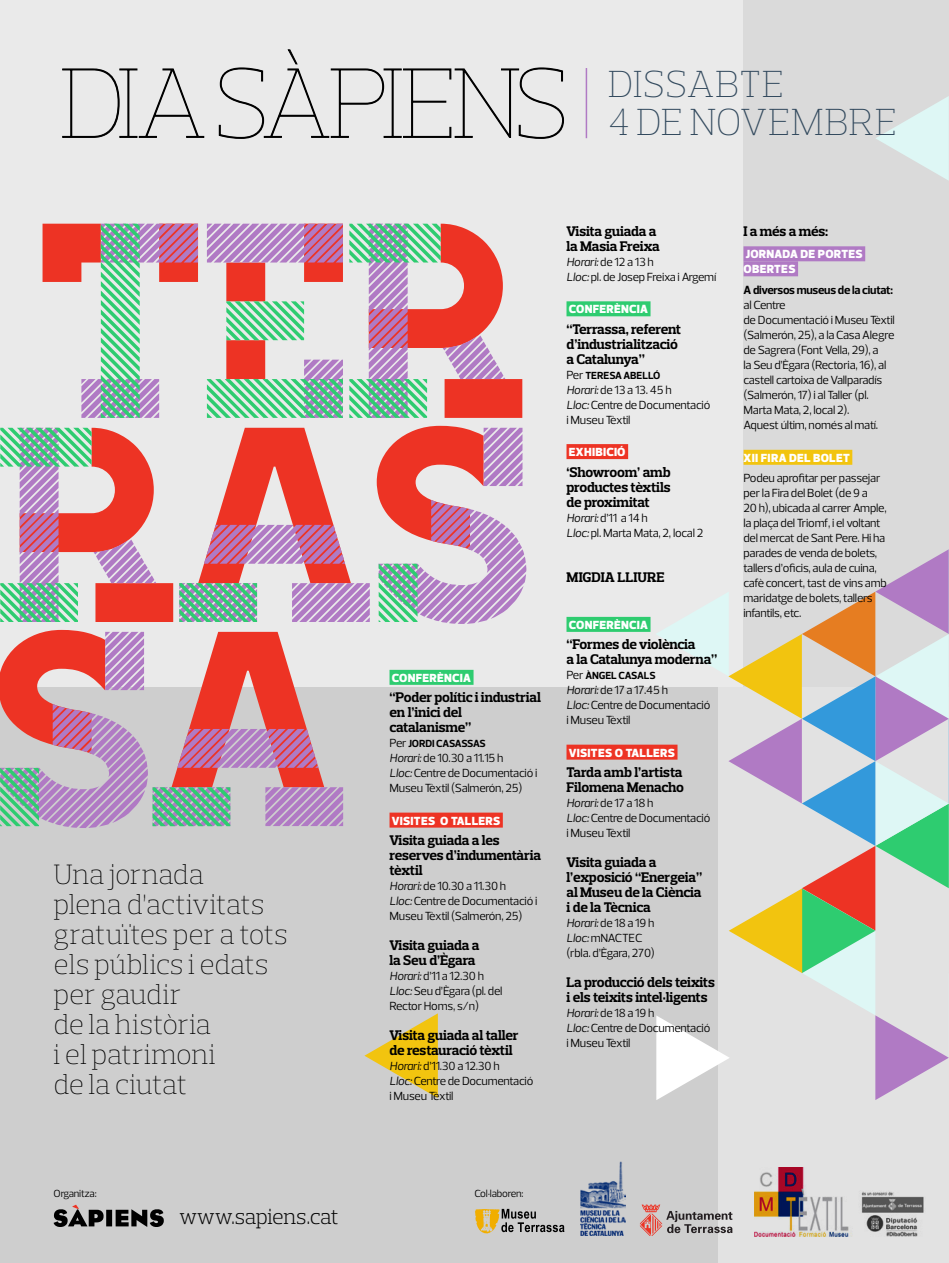
<style>
.page{position:relative;width:949px;height:1263px;background:#fff}
.page>*{position:absolute;margin:0;border:0;box-sizing:border-box;transform-origin:0 0}
.t1{font:200 38.4px/37.5px "Prelo Slab";color:#334a5e}
.t2{font:200 28.5px/30px "Prelo Slab";letter-spacing:-.01em;color:#000}
.t3{font:300 21.75px "Prelo Slab";letter-spacing:-.02em;color:#000}
.Activitat{font:700 14.25px/15px "Prelo Slab";letter-spacing:-.02em;color:#000}
.Activitat-2{font:700 14.25px "Prelo Slab";letter-spacing:.005em;color:#000}
.t4{font:12px/15px "Prelo";letter-spacing:-.02em;color:#000}
.t5{font:900 12px/15px "Prelo";letter-spacing:.025em;color:#fff}
.t6{font:700 10.5px "Prelo";letter-spacing:-.015em;color:#000}
.t7{font:10.5px "Prelo";letter-spacing:-.02em;color:#000}
.t8{font:700 10.5px "Prelo";letter-spacing:-.035em;color:#000}
.s1{font-weight:400;font-size:12px}
.s2{font-style:italic}
.s3{font-weight:700}
</style>
<div class="page">
<div style="left:0;top:579px;width:741px;height:684px;background:#cecece"></div>
<div style="left:718px;top:579px;width:230px;height:684px;background:#e2e2e2"></div>
<div style="left:718px;top:0;width:230px;height:687px;background:#dadada"></div>
<div style="left:0;top:0;width:741px;height:687px;background:#eaeaea"></div>
<svg style="left:62px;top:49px;width:502px;height:90px"></svg>
<svg style="left:54px;top:1205px;width:110px;height:22px"></svg>
<svg style="left:639px;top:1204px;width:93px;height:32px"></svg>
<img style="left:754px;top:1168px;width:170px;height:69px">
<img style="left:580px;top:1161px;width:45px;height:74px">
<svg style="left:501px;top:1209px;width:63px;height:23px"></svg>
<img style="left:475px;top:1209px;width:25px;height:25px">
<svg style="left:876px;top:97px;width:72px;height:83px"></svg>
<svg style="left:364px;top:1014px;width:73px;height:84px"></svg>
<svg style="left:655px;top:549px;width:294px;height:551px"></svg>
<div style="left:743px;top:246px;width:121px;height:15px;background:#b07ac4"></div>
<div style="left:743px;top:261px;width:54px;height:15px;background:#b07ac4"></div>
<div style="left:743px;top:450px;width:109px;height:15px;background:#f2c40f"></div>
<div style="left:566px;top:301px;width:84px;height:15px;background:#2ecc70"></div>
<div style="left:566px;top:444px;width:62px;height:15px;background:#ed3324"></div>
<div style="left:566px;top:617px;width:84px;height:15px;background:#2ecc70"></div>
<div style="left:566px;top:745px;width:111px;height:15px;background:#ed3324"></div>
<div style="left:389px;top:670px;width:84px;height:15px;background:#2ecc70"></div>
<div style="left:389px;top:813px;width:113px;height:15px;background:#ed3324"></div>
<svg style="left:43px;top:224px;width:479px;height:194px"></svg>
<svg style="left:0;top:632px;width:343px;height:196px"></svg>
<svg style="left:417px;top:428px;width:109px;height:196px"></svg>
<svg style="left:81px;top:224px;width:424px;height:194px"></svg>
<svg style="left:0;top:428px;width:417px;height:194px"></svg>
<svg style="left:101px;top:224px;width:339px;height:194px"></svg>
<svg style="left:0;top:768px;width:230px;height:58px"></svg>
<hr style="left:585px;top:68px;width:2px;height:70px;background:#b07ac4">
<p class="t1" style="left:608px;top:66px;width:290px">DISSABTE<br>4 DE NOVEMBRE</p>
<p class="t2" style="left:54px;top:859px;width:235px">Una jornada<br>plena d’activitats gratuïtes per a tots els públics i edats per gaudir<br>de la història<br>i el patrimoni<br>de la ciutat</p>
<p class="t5" style="left:392px;top:670px;width:81px">CONFERÈNCIA</p>
<p class="Activitat" style="left:389px;top:690px;width:153px">“Poder polític i industrial en l’inici del catalanisme”</p>
<p class="t8" style="left:389px;top:737px;width:98px"><span class="s1">Per</span> JORDI CASASSAS</p>
<p class="t4" style="left:389px;top:751px;width:115px"><span class="s2">Horari:</span> de 10.30 a 11.15 h</p>
<p class="t4" style="left:389px;top:766px;width:149px"><span class="s2">Lloc:</span> Centre de Documentació i<br>Museu Tèxtil (Salmerón, 25)</p>
<p class="t5" style="left:392px;top:813px;width:110px">VISITES O TALLERS</p>
<p class="Activitat" style="left:389px;top:833px;width:153px">Visita guiada a les reserves d’indumentària tèxtil</p>
<p class="t4" style="left:389px;top:879px;width:118px"><span class="s2">Horari:</span> de 10.30 a 11.30 h</p>
<p class="t4" style="left:389px;top:894px;width:149px"><span class="s2">Lloc:</span> Centre de Documentació i<br>Museu Tèxtil (Salmerón, 25)</p>
<p class="Activitat" style="left:389px;top:938px;width:91px">Visita guiada a la Seu d’Ègara</p>
<p class="t4" style="left:389px;top:969px;width:96px"><span class="s2">Horari:</span> d’11 a 12.30 h</p>
<p class="t4" style="left:389px;top:984px;width:114px"><span class="s2">Lloc:</span> Seu d’Ègara (pl. del<br>Rector Homs, s/n)</p>
<p class="Activitat" style="left:389px;top:1028px;width:130px">Visita guiada al taller de restauració tèxtil</p>
<p class="t4" style="left:389px;top:1059px;width:112px"><span class="s2">Horari:</span> d’11.30 a 12.30 h</p>
<p class="t4" style="left:389px;top:1074px;width:145px"><span class="s2">Lloc:</span> Centre de Documentació i Museu Tèxtil</p>
<p class="Activitat" style="left:566px;top:224px;width:95px">Visita guiada a la Masia Freixa</p>
<p class="t4" style="left:566px;top:255px;width:89px"><span class="s2">Horari:</span> de 12 a 13 h</p>
<p class="t4" style="left:566px;top:270px;width:151px"><span class="s2">Lloc:</span> pl. de Josep Freixa i Argemí</p>
<p class="t5" style="left:568px;top:302px;width:81px">CONFERÈNCIA</p>
<p class="Activitat" style="left:566px;top:321px;width:116px">“Terrassa, referent d’industrialització a Catalunya”</p>
<p class="t6" style="left:566px;top:369px;width:95px"><span class="s1">Per</span> TERESA ABELLÓ</p>
<p class="t4" style="left:566px;top:382px;width:107px"><span class="s2">Horari:</span> de 13 a 13. 45 h</p>
<p class="t4" style="left:566px;top:397px;width:145px"><span class="s2">Lloc:</span> Centre de Documentació i Museu Tèxtil</p>
<p class="t5" style="left:568px;top:445px;width:58px">EXHIBICIÓ</p>
<p class="Activitat" style="left:566px;top:464px;width:106px;text-align:justify">‘Showroom’ amb productes tèxtils de proximitat</p>
<p class="t4" style="left:566px;top:510px;width:83px"><span class="s2">Horari:</span> d’11 a 14 h</p>
<p class="t4" style="left:566px;top:525px;width:138px"><span class="s2">Lloc:</span> pl. Marta Mata, 2, local 2</p>
<p class="Activitat-2" style="left:566px;top:568px;width:100px">MIGDIA LLIURE</p>
<p class="t5" style="left:568px;top:617px;width:81px">CONFERÈNCIA</p>
<p class="Activitat" style="left:566px;top:637px;width:152px">“Formes de violència<br>a la Catalunya moderna”</p>
<p class="t6" style="left:566px;top:669px;width:91px"><span class="s1">Per</span> ÀNGEL CASALS</p>
<p class="t4" style="left:566px;top:683px;width:103px"><span class="s2">Horari:</span> de 17 a 17.45 h</p>
<p class="t4" style="left:566px;top:698px;width:145px"><span class="s2">Lloc:</span> Centre de Documentació i Museu Tèxtil</p>
<p class="t5" style="left:568px;top:745px;width:107px">VISITES O TALLERS</p>
<p class="Activitat" style="left:566px;top:765px;width:119px">Tarda amb l’artista<br>Filomena Menacho</p>
<p class="t4" style="left:566px;top:796px;width:89px"><span class="s2">Horari:</span> de 17 a 18 h</p>
<p class="t4" style="left:566px;top:811px;width:145px"><span class="s2">Lloc:</span> Centre de Documentació i Museu Tèxtil</p>
<p class="Activitat" style="left:566px;top:855px;width:137px">Visita guiada a l’exposició “Energeia” al Museu de la Ciència i de la Tècnica</p>
<p class="t4" style="left:566px;top:916px;width:89px"><span class="s2">Horari:</span> de 18 a 19 h</p>
<p class="t4" style="left:566px;top:931px;width:90px"><span class="s2">Lloc:</span> mNACTEC (rbla. d’Ègara, 270)</p>
<p class="Activitat" style="left:566px;top:975px;width:150px">La producció dels teixits i els teixits intel·ligents</p>
<p class="t4" style="left:566px;top:1006px;width:89px"><span class="s2">Horari:</span> de 18 a 19 h</p>
<p class="t4" style="left:566px;top:1021px;width:145px"><span class="s2">Lloc:</span> Centre de Documentació i Museu Tèxtil</p>
<p class="Activitat" style="left:743px;top:224px;width:86px">I a més a més:</p>
<p class="t5" style="left:743px;top:247px;width:121px">JORNADA DE PORTES<br>OBERTES</p>
<p class="t4" style="left:743px;top:282px;width:153px"><span class="s3">A diversos museus de la ciutat: </span>al Centre<br>de Documentació i Museu Tèxtil (Salmerón, 25), a la Casa Alegre de Sagrera (Font Vella, 29), a<br>la Seu d’Ègara (Rectoria, 16), al castell cartoixa de Vallparadís (Salmerón, 17) i al Taller (pl.<br>Marta Mata, 2, local 2).<br>Aquest últim, només al matí.</p>
<p class="t5" style="left:743px;top:450px;width:108px">XII FIRA DEL BOLET</p>
<p class="t4" style="left:743px;top:471px;width:145px">Podeu aprofitar per passejar per la Fira del Bolet (de 9 a<br>20 h), ubicada al carrer Ample, la plaça del Triomf, i el voltant del mercat de Sant Pere. Hi ha parades de venda de bolets, tallers d’oficis, aula de cuina, cafè concert, tast de vins amb maridatge de bolets, tallers infantils, etc.</p>
<p class="t7" style="left:54px;top:1187px;width:45px">Organitza:</p>
<p class="t7" style="left:474px;top:1187px;width:51px">Col·laboren:</p>
<p class="t3" style="left:179px;top:1203px;width:161px">www.sapiens.cat</p>
</div>
